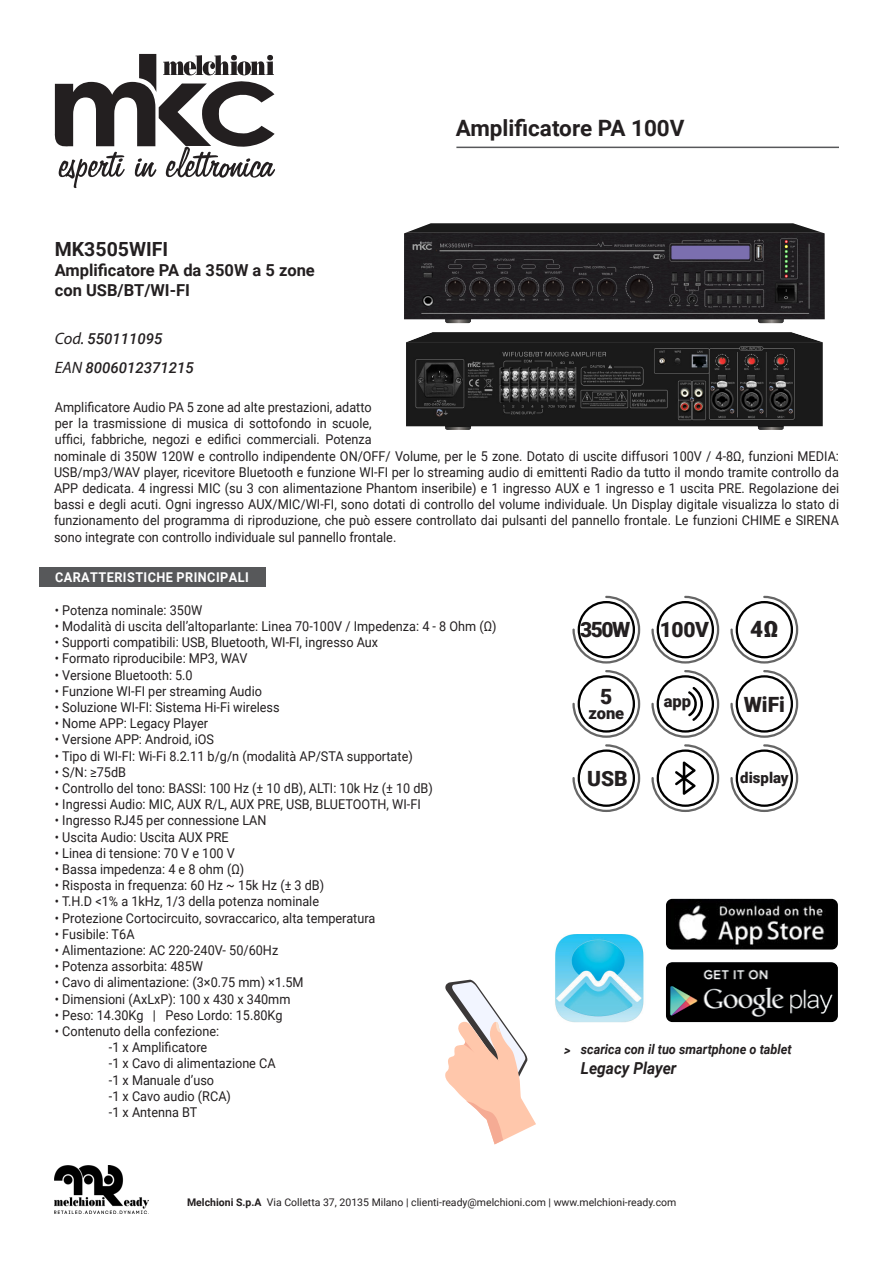
<style>
.page{position:relative;width:893px;height:1263px;background:#fff}
.page>*{position:absolute;margin:0;border:0;box-sizing:border-box;transform-origin:0 0}
.t1{font:700 22.5px "Roboto";color:#231f20}
.t2{font:900 22.5px "Roboto";color:#231f20}
.t3{font:900 21px "Roboto";letter-spacing:-.02em;color:#231f20}
.t4{font:700 19.5px "Roboto";color:#231f20}
.t5{font:700 16.5px/19.8px "Roboto";color:#231f20}
.t6{font:italic 700 16.5px "Roboto";color:#231f20;scale:.94 1}
.t7{font:900 16.5px "Roboto";color:#231f20}
.t8{font:italic 500 15px/28.7px "Roboto";color:#231f20}
.t9{font:900 15px "Roboto";color:#231f20}
.t10{font:13.5px/16.2px "Roboto";color:#231f20;text-align:justify;scale:.94 1}
.t11{font:italic 700 13.5px "Roboto";color:#231f20;scale:.94 1}
.t12{font:700 13.5px "Roboto";letter-spacing:.035em;color:#fff;scale:.94 1}
.t13{font:10.5px "Roboto";color:#231f20}
.s1{font-family:"Myriad Pro";font-weight:400;font-size:16.5px}
.s2{font-weight:700}
</style>
<div class="page">
<img style="left:55px;top:1166px;width:94px;height:47px">
<div style="left:40px;top:568px;width:226px;height:19px;background:#57585a"></div>
<svg style="left:55px;top:54px;width:220px;height:134px"></svg>
<img style="left:404px;top:223px;width:421px;height:207px">
<hr style="left:456px;top:147px;width:383px;height:1px;background:#57585a">
<img style="left:555px;top:934px;width:89px;height:89px">
<img style="left:666px;top:899px;width:172px;height:51px">
<img style="left:666px;top:962px;width:172px;height:60px">
<svg style="left:445px;top:979px;width:91px;height:165px"></svg>
<svg style="left:572px;top:670px;width:68px;height:68px"></svg>
<svg style="left:651px;top:596px;width:68px;height:67px"></svg>
<svg style="left:572px;top:596px;width:68px;height:67px"></svg>
<svg style="left:730px;top:596px;width:68px;height:67px"></svg>
<svg style="left:730px;top:670px;width:68px;height:68px"></svg>
<svg style="left:572px;top:744px;width:68px;height:68px"></svg>
<svg style="left:730px;top:744px;width:68px;height:68px"></svg>
<svg style="left:651px;top:744px;width:68px;height:68px"></svg>
<svg style="left:651px;top:670px;width:68px;height:68px"></svg>
<h3 class="t4" style="left:55px;top:236px;width:115px">MK3505WIFI</h3>
<p class="t5" style="left:55px;top:260px;width:261px">Amplificatore PA da 350W a 5 zone con USB/BT/WI-FI</p>
<p class="t8" style="left:55px;top:324px;width:140px"><span class="s1">Cod.</span> 550111095<br><span class="s1">EAN</span> 8006012371215</p>
<p class="t10" style="left:55px;top:399px;width:339px">Amplificatore Audio PA 5 zone ad alte prestazioni, adatto per la trasmissione di musica di sottofondo in scuole, uffici, fabbriche, negozi e edifici commerciali. Potenza</p>
<h1 class="t1" style="left:456px;top:112px;width:230px">Amplificatore PA 100V</h1>
<p class="t10" style="left:54px;top:447px;width:837px">nominale di 350W 120W e controllo indipendente ON/OFF/ Volume, per le 5 zone. Dotato di uscite diffusori 100V / 4-8Ω, funzioni MEDIA:<br>USB/mp3/WAV player, ricevitore Bluetooth e funzione WI-FI per lo streaming audio di emittenti Radio da tutto il mondo tramite controllo da APP dedicata. 4 ingressi MIC (su 3 con alimentazione Phantom inseribile) e 1 ingresso AUX e 1 ingresso e 1 uscita PRE. Regolazione dei bassi e degli acuti. Ogni ingresso AUX/MIC/WI-FI, sono dotati di controllo del volume individuale. Un Display digitale visualizza lo stato di funzionamento del programma di riproduzione, che può essere controllato dai pulsanti del pannello frontale. Le funzioni CHIME e SIRENA sono integrate con controllo individuale sul pannello frontale.</p>
<p class="t12" style="left:55px;top:568px;width:208px">CARATTERISTICHE PRINCIPALI</p>
<p class="t10" style="left:55px;top:601px;width:158px">• Potenza nominale: 350W</p>
<p class="t10" style="left:55px;top:617px;width:471px">• Modalità di uscita dell’altoparlante: Linea 70-100V / Impedenza: 4 - 8 Ohm (Ω)</p>
<p class="t10" style="left:55px;top:634px;width:346px">• Supporti compatibili: USB, Bluetooth, WI-FI, ingresso Aux</p>
<p class="t10" style="left:55px;top:650px;width:206px">• Formato riproducibile: MP3, WAV</p>
<p class="t10" style="left:55px;top:666px;width:148px">• Versione Bluetooth: 5.0</p>
<p class="t10" style="left:55px;top:682px;width:222px">• Funzione WI-FI per streaming Audio</p>
<p class="t10" style="left:55px;top:698px;width:241px">• Soluzione WI-FI: Sistema Hi-Fi wireless</p>
<p class="t10" style="left:55px;top:715px;width:164px">• Nome APP: Legacy Player</p>
<p class="t10" style="left:55px;top:731px;width:171px">• Versione APP: Android, iOS</p>
<p class="t10" style="left:55px;top:747px;width:382px">• Tipo di WI-FI: Wi-Fi 8.2.11 b/g/n (modalità AP/STA supportate)</p>
<p class="t10" style="left:55px;top:763px;width:77px">• S/N: ≥75dB</p>
<p class="t10" style="left:55px;top:779px;width:404px">• Controllo del tono: BASSI: 100 Hz (± 10 dB), ALTI: 10k Hz (± 10 dB)</p>
<p class="t10" style="left:55px;top:796px;width:391px">• Ingressi Audio: MIC, AUX R/L, AUX PRE, USB, BLUETOOTH, WI-FI</p>
<p class="t10" style="left:55px;top:812px;width:227px">• Ingresso RJ45 per connessione LAN</p>
<p class="t10" style="left:55px;top:828px;width:187px">• Uscita Audio: Uscita AUX PRE</p>
<p class="t10" style="left:55px;top:844px;width:193px">• Linea di tensione: 70 V e 100 V</p>
<p class="t10" style="left:55px;top:860px;width:203px">• Bassa impedenza: 4 e 8 ohm (Ω)</p>
<p class="t10" style="left:55px;top:877px;width:288px">• Risposta in frequenza: 60 Hz ~ 15k Hz (± 3 dB)</p>
<p class="t10" style="left:55px;top:893px;width:283px">• T.H.D &lt;1% a 1kHz, 1/3 della potenza nominale</p>
<p class="t10" style="left:55px;top:909px;width:342px">• Protezione Cortocircuito, sovraccarico, alta temperatura</p>
<p class="t10" style="left:55px;top:925px;width:86px">• Fusibile: T6A</p>
<p class="t10" style="left:55px;top:941px;width:239px">• Alimentazione: AC 220-240V- 50/60Hz</p>
<p class="t10" style="left:55px;top:958px;width:159px">• Potenza assorbita: 485W</p>
<p class="t10" style="left:55px;top:974px;width:266px">• Cavo di alimentazione: (3×0.75 mm) ×1.5M</p>
<p class="t10" style="left:55px;top:990px;width:252px">• Dimensioni (AxLxP): 100 x 430 x 340mm</p>
<p class="t10" style="left:55px;top:1006px;width:244px">• Peso: 14.30Kg | Peso Lordo: 15.80Kg</p>
<p class="t10" style="left:109px;top:1022px;width:179px;text-align:left;text-indent:-54px">• Contenuto della confezione:<br>-1 x Amplificatore<br>-1 x Cavo di alimentazione CA -1 x Manuale d’uso<br>-1 x Cavo audio (RCA)<br>-1 x Antenna BT</p>
<h2 class="t3" style="left:580px;top:614px;width:52px">350W</h2>
<h2 class="t3" style="left:660px;top:614px;width:51px">100V</h2>
<h1 class="t2" style="left:750px;top:613px;width:30px">4Ω</h1>
<h2 class="t3" style="left:600px;top:681px;width:14px">5</h2>
<p class="t7" style="left:588px;top:701px;width:37px">zone</p>
<p class="t7" style="left:664px;top:689px;width:29px">app</p>
<h2 class="t3" style="left:744px;top:690px;width:43px">WiFi</h2>
<h2 class="t3" style="left:587px;top:764px;width:42px">USB</h2>
<p class="t9" style="left:740px;top:767px;width:50px">display</p>
<p class="t11" style="left:564px;top:1041px;width:8px">&gt;</p>
<p class="t11" style="left:581px;top:1040px;width:226px">scarica con il tuo smartphone o tablet</p>
<p class="t6" style="left:581px;top:1056px;width:103px">Legacy Player</p>
<p class="t13" style="left:187px;top:1195px;width:491px"><span class="s2">Melchioni S.p.A</span> Via Colletta 37, 20135 Milano | clienti-ready@melchioni.com | www.melchioni-ready.com</p>
</div>
